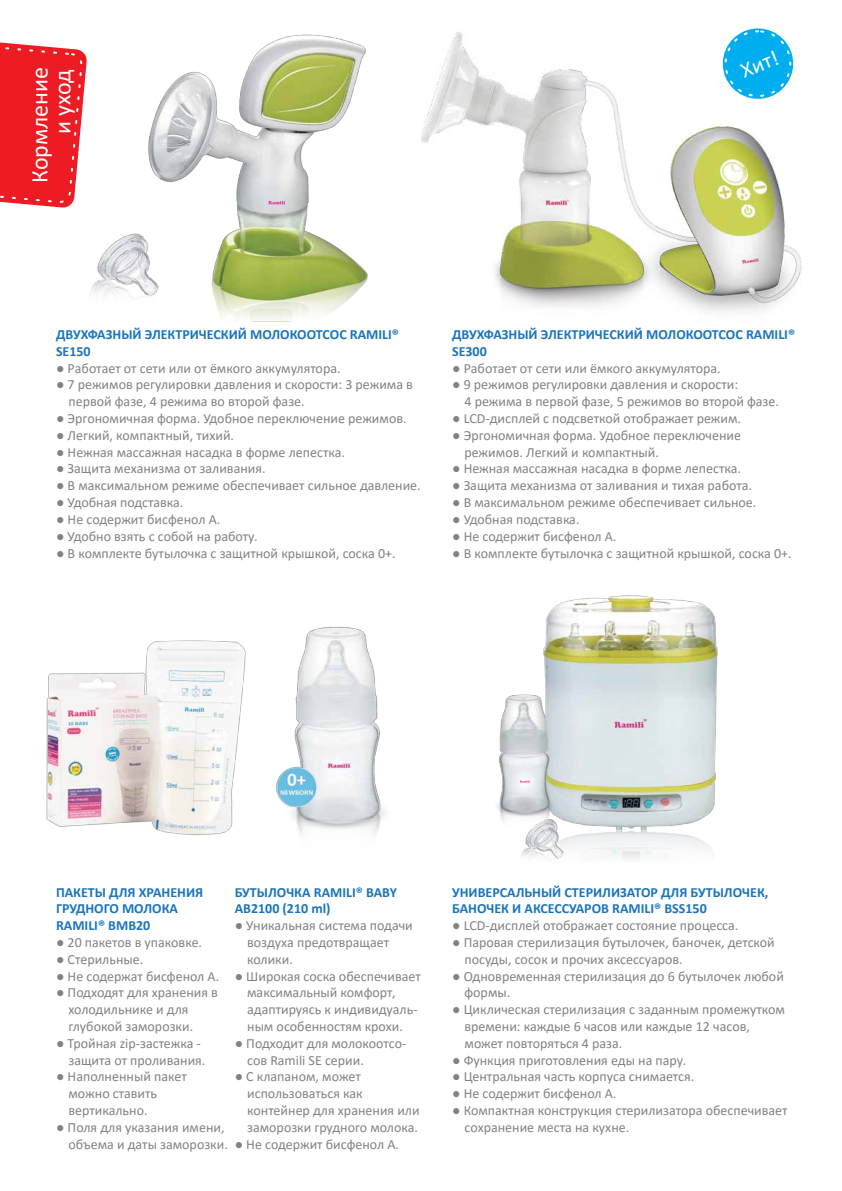
<style>
.page{position:relative;width:842px;height:1191px;background:#fff}
.page>*{position:absolute;margin:0;border:0;box-sizing:border-box;transform-origin:0 0}
.t1{font:24px/22.8px "Calibri";color:#fff;text-align:right}
.t2{font:22px "Calibri";color:#fff}
.t3{font:14px/16.8px "Calibri";color:#808284}
.t4{font:700 14px/16.8px "Calibri";color:#1b75bc}
</style>
<div class="page">
<svg style="left:0;top:42px;width:87px;height:166px;background:#ef353c"></svg>
<img style="left:421px;top:32px;width:381px;height:280px">
<img style="left:148px;top:34px;width:220px;height:288px">
<svg style="left:268px;top:200px;width:18px;height:4px"></svg>
<img style="left:90px;top:228px;width:75px;height:83px">
<svg style="left:718px;top:28px;width:80px;height:76px"></svg>
<img style="left:276px;top:626px;width:109px;height:210px">
<img style="left:46px;top:640px;width:200px;height:195px">
<img style="left:497px;top:595px;width:221px;height:264px">
<svg style="left:520px;top:780px;width:11px;height:2px"></svg>
<h1 class="t1" style="left:28px;top:183px;width:118px;rotate:-90deg">Кормление и уход</h1>
<h2 class="t2" style="left:736px;top:57px;width:41px;rotate:-22deg">Хит!</h2>
<p class="t4" style="left:56px;top:325px;width:344px">ДВУХФАЗНЫЙ ЭЛЕКТРИЧЕСКИЙ МОЛОКООТСОС RAMILI®<br>SE150</p>
<p class="t3" style="left:56px;top:359px;width:286px">● Работает от сети или от ёмкого аккумулятора.</p>
<p class="t3" style="left:68px;top:376px;width:346px;text-indent:-12px">● 7 режимов регулировки давления и скорости: 3 режима в первой фазе, 4 режима во второй фазе.</p>
<p class="t3" style="left:56px;top:409px;width:352px">● Эргономичная форма. Удобное переключение режимов.</p>
<p class="t3" style="left:56px;top:426px;width:180px">● Легкий, компактный, тихий.</p>
<p class="t3" style="left:56px;top:443px;width:290px">● Нежная массажная насадка в форме лепестка.</p>
<p class="t3" style="left:56px;top:460px;width:211px">● Защита механизма от заливания.</p>
<p class="t3" style="left:56px;top:477px;width:366px">● В максимальном режиме обеспечивает сильное давление.</p>
<p class="t3" style="left:56px;top:493px;width:129px">● Удобная подставка.</p>
<p class="t3" style="left:56px;top:510px;width:166px">● Не содержит бисфенол А.</p>
<p class="t3" style="left:56px;top:527px;width:203px">● Удобно взять с собой на работу.</p>
<p class="t3" style="left:56px;top:544px;width:341px">● В комплекте бутылочка с защитной крышкой, соска 0+.</p>
<p class="t4" style="left:452px;top:325px;width:344px">ДВУХФАЗНЫЙ ЭЛЕКТРИЧЕСКИЙ МОЛОКООТСОС RAMILI®<br>SE300</p>
<p class="t3" style="left:452px;top:359px;width:270px">● Работает от сети или ёмкого аккумулятора.</p>
<p class="t3" style="left:464px;top:376px;width:316px;text-indent:-12px">● 9 режимов регулировки давления и скорости:<br>4 режима в первой фазе, 5 режимов во второй фазе.</p>
<p class="t3" style="left:452px;top:409px;width:290px">● LCD-дисплей с подсветкой отображает режим.</p>
<p class="t3" style="left:464px;top:426px;width:278px;text-indent:-12px">● Эргономичная форма. Удобное переключение режимов. Легкий и компактный.</p>
<p class="t3" style="left:452px;top:460px;width:290px">● Нежная массажная насадка в форме лепестка.</p>
<p class="t3" style="left:452px;top:477px;width:301px">● Защита механизма от заливания и тихая работа.</p>
<p class="t3" style="left:452px;top:493px;width:306px">● В максимальном режиме обеспечивает сильное.</p>
<p class="t3" style="left:452px;top:510px;width:129px">● Удобная подставка.</p>
<p class="t3" style="left:452px;top:527px;width:166px">● Не содержит бисфенол А.</p>
<p class="t3" style="left:452px;top:544px;width:341px">● В комплекте бутылочка с защитной крышкой, соска 0+.</p>
<p class="t4" style="left:235px;top:883px;width:164px">БУТЫЛОЧКА RAMILI® BABY<br>AB2100 (210 ml)</p>
<p class="t3" style="left:247px;top:916px;width:167px;text-indent:-12px">● Уникальная система подачи воздуха предотвращает колики.</p>
<p class="t3" style="left:247px;top:967px;width:175px;text-indent:-12px">● Широкая соска обеспечивает максимальный комфорт, адаптируясь к индивидуаль&shy;ным особенностям крохи.</p>
<p class="t3" style="left:247px;top:1034px;width:161px;text-indent:-12px">● Подходит для молокоотсо&shy;сов Ramili SE серии.</p>
<p class="t3" style="left:247px;top:1068px;width:174px;text-indent:-12px">● С клапаном, может использоваться как контейнер для хранения или заморозки грудного молока.</p>
<p class="t3" style="left:235px;top:1135px;width:166px">● Не содержит бисфенол А.</p>
<p class="t4" style="left:56px;top:883px;width:149px">ПАКЕТЫ ДЛЯ ХРАНЕНИЯ<br>ГРУДНОГО МОЛОКА<br>RAMILI® BMB20</p>
<p class="t3" style="left:56px;top:933px;width:148px">● 20 пакетов в упаковке.</p>
<p class="t3" style="left:56px;top:950px;width:89px">● Стерильные.</p>
<p class="t3" style="left:56px;top:967px;width:165px">● Не содержат бисфенол А.</p>
<p class="t3" style="left:68px;top:984px;width:151px;text-indent:-12px">● Подходят для хранения в холодильнике и для глубокой заморозки.</p>
<p class="t3" style="left:68px;top:1034px;width:138px;text-indent:-12px">● Тройная zip-застежка - защита от проливания.</p>
<p class="t3" style="left:68px;top:1068px;width:120px;text-indent:-12px">● Наполненный пакет можно ставить вертикально.</p>
<p class="t3" style="left:56px;top:1118px;width:173px;text-align:right">● Поля для указания имени, объема и даты заморозки.</p>
<p class="t4" style="left:452px;top:883px;width:318px">УНИВЕРСАЛЬНЫЙ СТЕРИЛИЗАТОР ДЛЯ БУТЫЛОЧЕК,<br>БАНОЧЕК И АКСЕССУАРОВ RAMILI® BSS150</p>
<p class="t3" style="left:452px;top:916px;width:288px">● LCD-дисплей отображает состояние процесса.</p>
<p class="t3" style="left:464px;top:933px;width:312px;text-indent:-12px">● Паровая стерилизация бутылочек, баночек, детской посуды, сосок и прочих аксессуаров.</p>
<p class="t3" style="left:464px;top:967px;width:321px;text-indent:-12px">● Одновременная стерилизация до 6 бутылочек любой формы.</p>
<p class="t3" style="left:464px;top:1000px;width:322px;text-indent:-12px">● Циклическая стерилизация с заданным промежутком времени: каждые 6 часов или каждые 12 часов, может повторяться 4 раза.</p>
<p class="t3" style="left:452px;top:1051px;width:236px">● Функция приготовления еды на пару.</p>
<p class="t3" style="left:452px;top:1068px;width:244px">● Центральная часть корпуса снимается.</p>
<p class="t3" style="left:452px;top:1084px;width:166px">● Не содержит бисфенол А.</p>
<p class="t3" style="left:464px;top:1101px;width:324px;text-indent:-12px">● Компактная конструкция стерилизатора обеспечивает сохранение места на кухне.</p>
</div>
